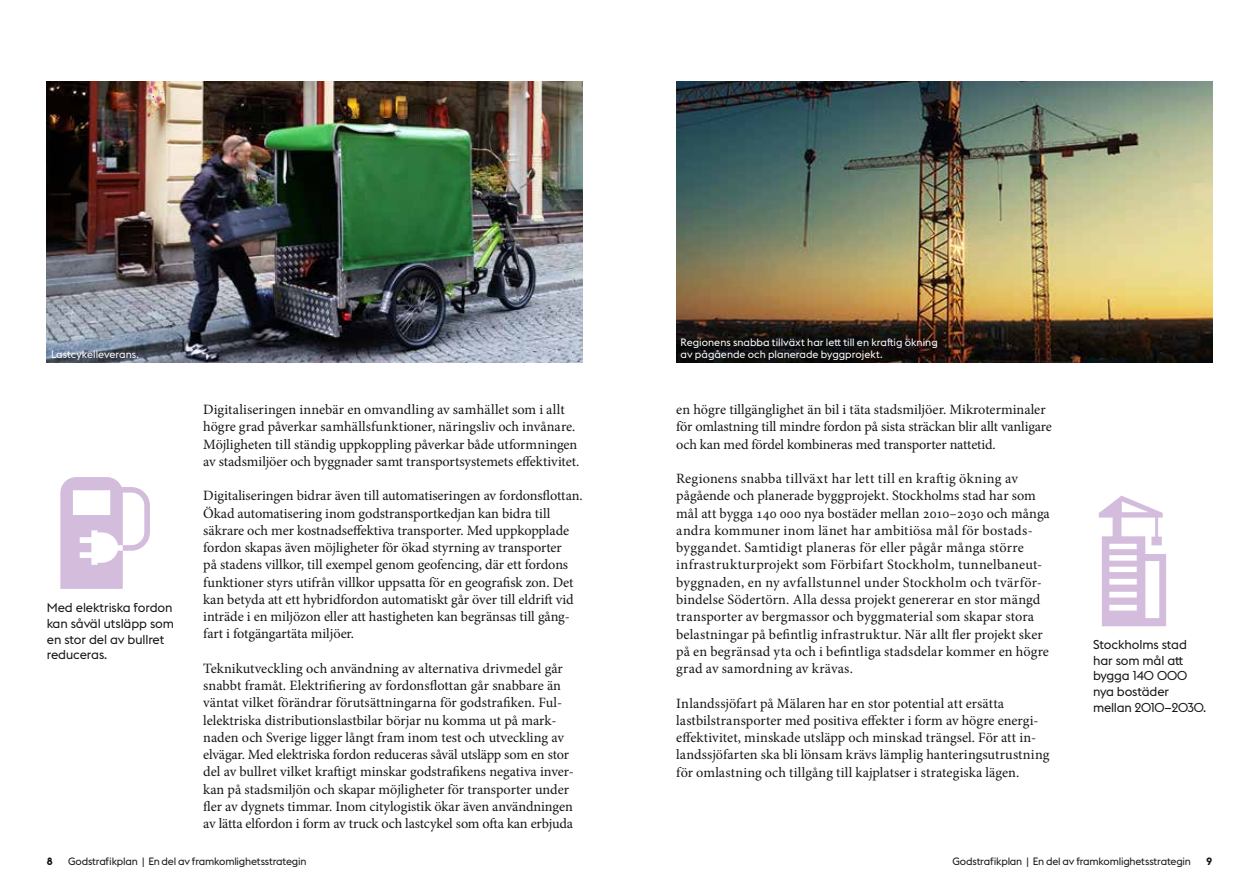
<style>
.page{position:relative;width:1259px;height:893px;background:#fff}
.page>*{position:absolute;margin:0;border:0;box-sizing:border-box;transform-origin:0 0}
.t1{font:14.25px/17.2px "Minion Pro";letter-spacing:-.005em;color:#161614}
.t2{font:12.75px/15.8px "Stockholm Type";letter-spacing:-.01em;color:#161614}
.t3{font:10.5px/12px "Stockholm Type";color:#fff}
.t4{font:10.5px "Stockholm Type";letter-spacing:-.02em;color:#161614}
.t5{font:700 10.5px "Stockholm Type";color:#161614}
</style>
<div class="page">
<img style="left:47px;top:81px;width:536px;height:281px">
<img style="left:676px;top:81px;width:536px;height:281px">
<svg style="left:1098px;top:496px;width:68px;height:130px"></svg>
<svg style="left:60px;top:477px;width:90px;height:112px"></svg>
<p class="t3" style="left:51px;top:348px;width:89px">Lastcykelleverans.</p>
<p class="t2" style="left:47px;top:599px;width:129px">Med elektriska fordon kan såväl utsläpp som en stor del av bullret reduceras.</p>
<p class="t1" style="left:203px;top:401px;width:378px">Digitaliseringen innebär en omvandling av samhället som i allt högre grad påverkar samhällsfunktioner, näringsliv och invånare.<br>Möjligheten till ständig uppkoppling påverkar både utformningen av stadsmiljöer och byggnader samt transportsystemets effektivitet.</p>
<p class="t1" style="left:203px;top:487px;width:381px">Digitaliseringen bidrar även till automatiseringen av fordonsflottan.<br>Ökad automatisering inom godstransportkedjan kan bidra till säkrare och mer kostnadseffektiva transporter. Med uppkopplade fordon skapas även möjligheter för ökad styrning av transporter<br>på stadens villkor, till exempel genom geofencing, där ett fordons funktioner styrs utifrån villkor uppsatta för en geografisk zon. Det kan betyda att ett hybridfordon automatiskt går över till eldrift vid inträde i en miljözon eller att hastigheten kan begränsas till gång&shy;fart i fotgängartäta miljöer.</p>
<p class="t1" style="left:203px;top:660px;width:372px">Teknikutveckling och användning av alternativa drivmedel går snabbt framåt. Elektrifiering av fordonsflottan går snabbare än väntat vilket förändrar förutsättningarna för godstrafiken. Ful&shy;lelektriska distributionslastbilar börjar nu komma ut på mark&shy;naden och Sverige ligger långt fram inom test och utveckling av elvägar. Med elektriska fordon reduceras såväl utsläpp som en stor del av bullret vilket kraftigt minskar godstrafikens negativa inver&shy;kan på stadsmiljön och skapar möjligheter för transporter under fler av dygnets timmar. Inom citylogistik ökar även användningen av lätta elfordon i form av truck och lastcykel som ofta kan erbjuda</p>
<p class="t3" style="left:680px;top:336px;width:259px">Regionens snabba tillväxt har lett till en kraftig ökning av pågående och planerade byggprojekt.</p>
<p class="t1" style="left:676px;top:401px;width:377px">en högre tillgänglighet än bil i täta stadsmiljöer. Mikroterminaler för omlastning till mindre fordon på sista sträckan blir allt vanligare och kan med fördel kombineras med transporter nattetid.</p>
<p class="t1" style="left:676px;top:470px;width:375px">Regionens snabba tillväxt har lett till en kraftig ökning av pågående och planerade byggprojekt. Stockholms stad har som mål att bygga 140 000 nya bostäder mellan 2010–2030 och många andra kommuner inom länet har ambitiösa mål för bostads&shy;byggandet. Samtidigt planeras för eller pågår många större infrastrukturprojekt som Förbifart Stockholm, tunnelbaneut&shy;byggnaden, en ny avfallstunnel under Stockholm och tvärför&shy;bindelse Södertörn. Alla dessa projekt genererar en stor mängd transporter av bergmassor och byggmaterial som skapar stora belastningar på befintlig infrastruktur. När allt fler projekt sker på en begränsad yta och i befintliga stadsdelar kommer en högre grad av samordning av krävas.</p>
<p class="t1" style="left:676px;top:694px;width:375px">Inlandssjöfart på Mälaren har en stor potential att ersätta lastbilstransporter med positiva effekter i form av högre energi&shy;effektivitet, minskade utsläpp och minskad trängsel. För att in&shy;landssjöfarten ska bli lönsam krävs lämplig hanteringsutrustning för omlastning och tillgång till kajplatser i strategiska lägen.</p>
<p class="t2" style="left:1093px;top:636px;width:115px">Stockholms stad har som mål att bygga 140 000 nya bostäder mellan 2010–2030.</p>
<p class="t5" style="left:47px;top:854px;width:7px">8</p>
<p class="t4" style="left:68px;top:854px;width:240px">Godstrafikplan | En del av framkomlighetsstrategin</p>
<p class="t4" style="left:952px;top:854px;width:240px">Godstrafikplan | En del av framkomlighetsstrategin</p>
<p class="t5" style="left:1206px;top:854px;width:7px">9</p>
</div>
